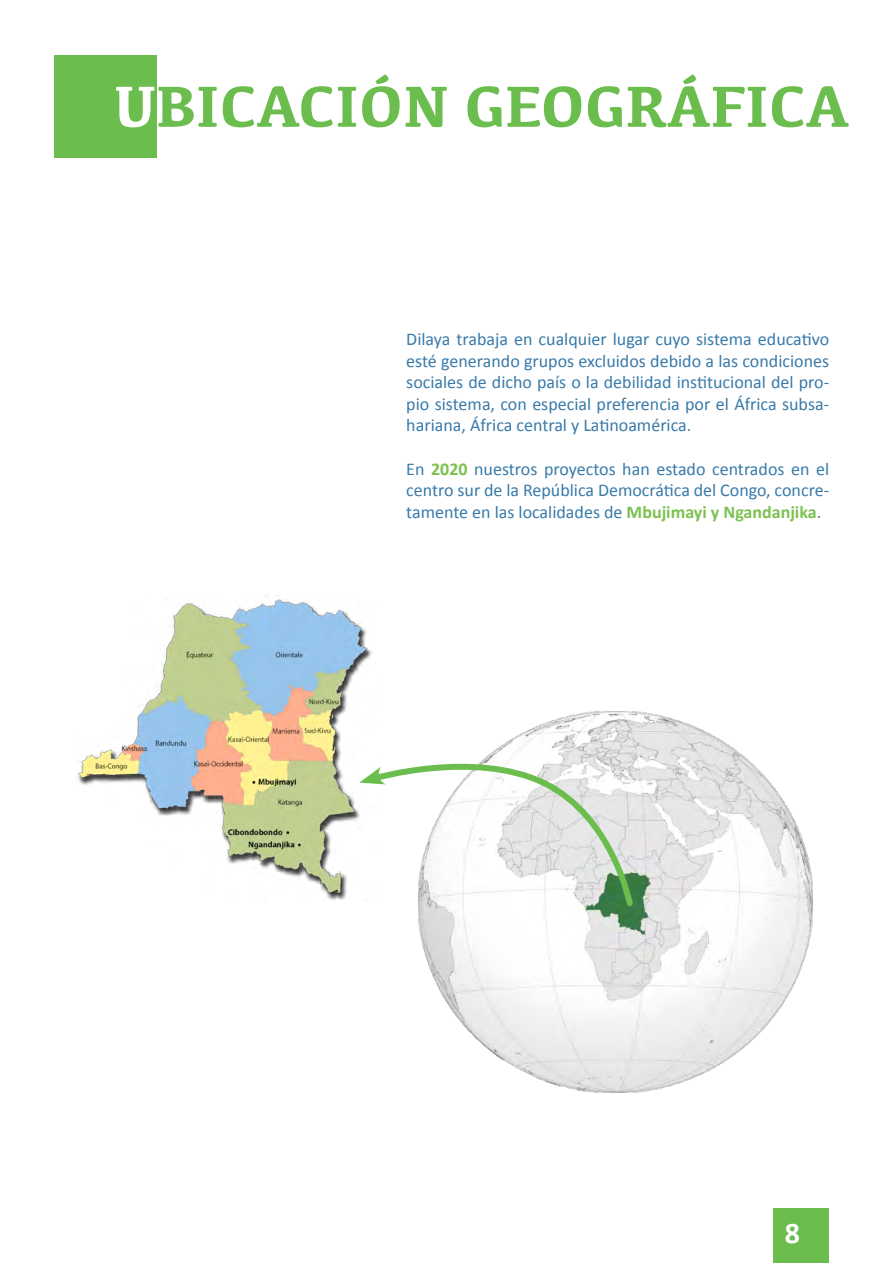
<style>
.page{position:relative;width:893px;height:1263px;background:#fff}
.page>*{position:absolute;margin:0;border:0;box-sizing:border-box;transform-origin:0 0}
.t1{font:700 60px "Kefa";color:#6bbe4e}
.t2{font:700 30px "Calibri";color:#fff}
.t3{font:18px/21.6px "Calibri";color:#387aa9;text-align:justify}
.s1{color:#fff}
.s2{font-weight:700;color:#7cc151}
</style>
<div class="page">
<div style="left:773px;top:1209px;width:56px;height:54px;background:#6bbe4e"></div>
<img style="left:419px;top:712px;width:393px;height:380px">
<img style="left:77px;top:596px;width:295px;height:304px">
<svg style="left:367px;top:741px;width:269px;height:168px"></svg>
<svg style="left:359px;top:767px;width:27px;height:17px"></svg>
<div style="left:54px;top:55px;width:102px;height:103px;background:#6bbe4e"></div>
<h1 class="t1" style="left:114px;top:66px;width:737px"><span class="s1">U</span>BICACIÓN GEOGRÁFICA</h1>
<p class="t3" style="left:406px;top:327px;width:424px">Dilaya trabaja en cualquier lugar cuyo sistema educativo esté generando grupos excluidos debido a las condiciones sociales de dicho país o la debilidad institucional del pro&shy;pio sistema, con especial preferencia por el África subsa&shy;hariana, África central y Latinoamérica.</p>
<p class="t3" style="left:406px;top:457px;width:424px">En <span class="s2">2020</span> nuestros proyectos han estado centrados en el centro sur de la República Democrática del Congo, concre&shy;tamente en las localidades de <span class="s2">Mbujimayi y Ngandanjika</span>.</p>
<h2 class="t2" style="left:785px;top:1212px;width:17px">8</h2>
</div>
